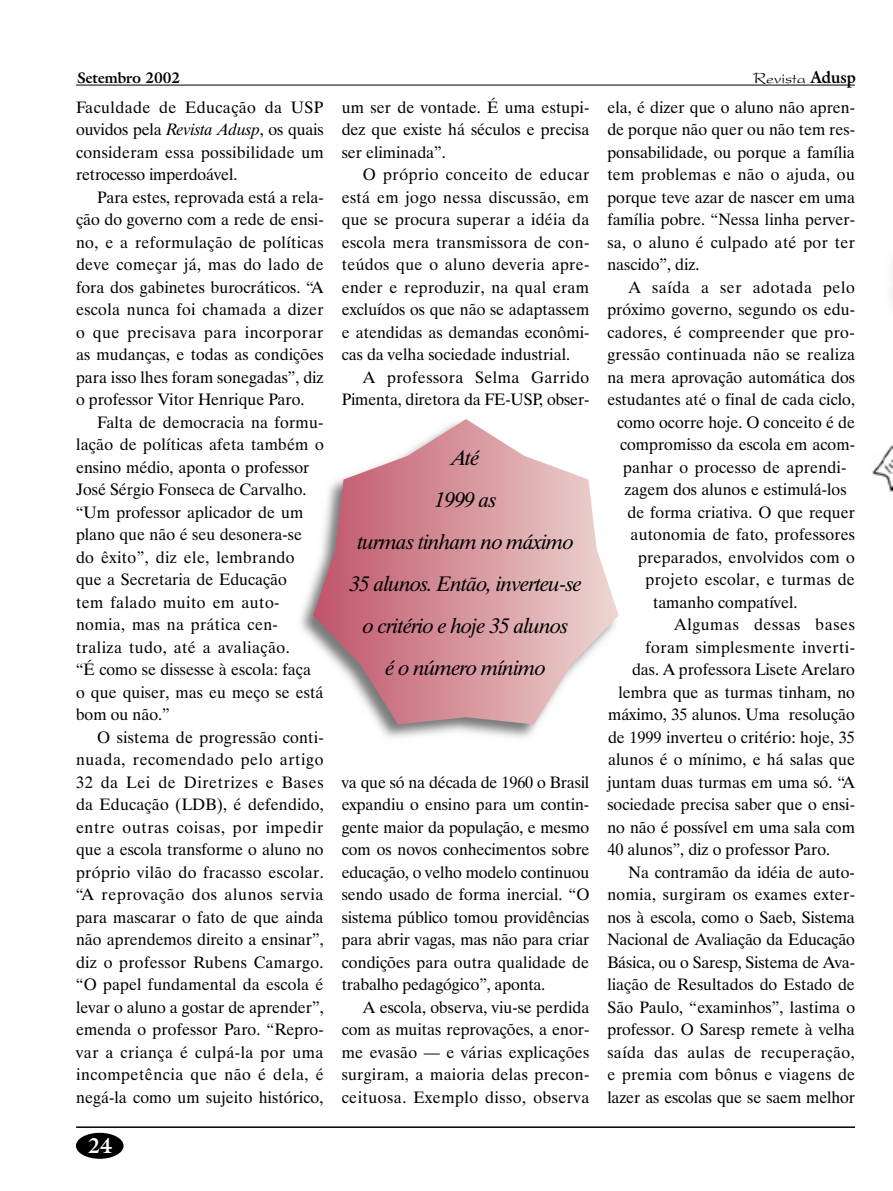
<style>
.page{position:relative;width:893px;height:1191px;background:#fff}
.page>*{position:absolute;margin:0;border:0;box-sizing:border-box;transform-origin:0 0}
.t1{font:italic 21px/42px "Dutch 801 BT";letter-spacing:-.03em;color:#000;text-align:center}
.t2{font:700 21px "Galliard IT Cby BT";color:#fff}
.t3{font:16.5px/22.5px "Dutch 801 BT";color:#000;text-align:justify}
.t4{font:16.5px "Dutch 801 BT";letter-spacing:.02em;color:#000}
.t5{font:16.5px "Dutch 801 BT";letter-spacing:.025em;color:#000}
.t6{font:16.5px "Dutch 801 BT";letter-spacing:.035em;color:#000}
.t7{font:16.5px "President";color:#000}
.t8{font:700 15px "Galliard IT Cby BT";color:#000}
.s1{font-family:"Galliard IT Cby BT";font-weight:700}
.s2{font-style:italic}
</style>
<div class="page">
<hr style="left:76px;top:1126px;width:779px;height:2px;background:#000">
<div style="left:76px;top:1132px;width:48px;height:26px;background:#000;border-radius:50%"></div>
<hr style="left:76px;top:85px;width:779px;height:1px;background:#000">
<img style="left:872px;top:288px;width:21px;height:205px">
<img style="left:300px;top:581px;width:238px;height:157px">
<svg style="left:313px;top:419px;width:306px;height:305px"></svg>
<p class="t8" style="left:77px;top:68px;width:105px">Setembro 2002</p>
<p class="t7" style="left:754px;top:69px;width:104px">Revista <span class="s1">Adusp</span></p>
<p class="t3" style="left:76px;top:95px;width:249px">Faculdade de Educação da USP ouvidos pela <span class="s2">Revista Adusp</span>, os quais consideram essa possibilidade um retrocesso imperdoável.</p>
<p class="t3" style="left:76px;top:185px;width:249px;text-indent:21px">Para estes, reprovada está a rela&shy;ção do governo com a rede de ensi&shy;no, e a reformulação de políticas deve começar já, mas do lado de fora dos gabinetes burocráticos. “A escola nunca foi chamada a dizer o que precisava para incorporar as mudanças, e todas as condições para isso lhes foram sonegadas”, diz o professor Vitor Henrique Paro.</p>
<p class="t3" style="left:76px;top:410px;width:249px;text-align:left;text-indent:21px">Falta de democracia na formu&shy;lação de políticas afeta também o ensino médio, aponta o professor<br>José Sérgio Fonseca de Carvalho. “Um professor aplicador de um plano que não é seu desonera-se do êxito”, diz ele, lembrando que a Secretaria de Educação<br>tem falado muito em auto&shy;nomia, mas na prática cen&shy;traliza tudo, até a avaliação.<br>“É como se dissesse à escola: faça o que quiser, mas eu meço se está bom ou não.”</p>
<p class="t3" style="left:76px;top:725px;width:249px;text-indent:21px">O sistema de progressão conti&shy;nuada, recomendado pelo artigo 32 da Lei de Diretrizes e Bases da Educação (LDB), é defendido, entre outras coisas, por impedir que a escola transforme o aluno no próprio vilão do fracasso escolar. “A reprovação dos alunos servia para mascarar o fato de que ainda não aprendemos direito a ensinar”, diz o professor Rubens Camargo. “O papel fundamental da escola é levar o aluno a gostar de aprender”, emenda o professor Paro. “Repro&shy;var a criança é culpá-la por uma incompetência que não é dela, é negá-la como um sujeito histórico,</p>
<p class="t2" style="left:88px;top:1131px;width:26px">24</p>
<p class="t3" style="left:342px;top:95px;width:249px">um ser de vontade. É uma estupi&shy;dez que existe há séculos e precisa ser eliminada”.</p>
<p class="t3" style="left:342px;top:163px;width:249px;text-indent:21px">O próprio conceito de educar está em jogo nessa discussão, em que se procura superar a idéia da escola mera transmissora de con&shy;teúdos que o aluno deveria apre&shy;ender e reproduzir, na qual eram excluídos os que não se adaptassem e atendidas as demandas econômi&shy;cas da velha sociedade industrial.</p>
<p class="t3" style="left:342px;top:365px;width:249px;text-align:right">A professora Selma Garrido<br>Pimenta, diretora da FE-USP, obser-</p>
<p class="t1" style="left:350px;top:436px;width:234px">Até<br>1999 as<br>turmas tinham no máximo<br>35 alunos. Então, inverteu-se o critério e hoje 35 alunos<br>é o número mínimo</p>
<p class="t3" style="left:342px;top:770px;width:249px">va que só na década de 1960 o Brasil expandiu o ensino para um contin&shy;gente maior da população, e mesmo com os novos conhecimentos sobre educação, o velho modelo continuou sendo usado de forma inercial. “O sistema público tomou providências para abrir vagas, mas não para criar condições para outra qualidade de trabalho pedagógico”, aponta.</p>
<p class="t3" style="left:342px;top:995px;width:249px;text-indent:21px">A escola, observa, viu-se perdida com as muitas reprovações, a enor&shy;me evasão — e várias explicações surgiram, a maioria delas precon&shy;ceituosa. Exemplo disso, observa</p>
<p class="t3" style="left:607px;top:95px;width:249px">ela, é dizer que o aluno não apren&shy;de porque não quer ou não tem res&shy;ponsabilidade, ou porque a família tem problemas e não o ajuda, ou porque teve azar de nascer em uma família pobre. “Nessa linha perver&shy;sa, o aluno é culpado até por ter nascido”, diz.</p>
<p class="t6" style="left:629px;top:277px;width:228px">A saída a ser adotada pelo</p>
<p class="t3" style="left:607px;top:298px;width:249px">próximo governo, segundo os edu-</p>
<p class="t5" style="left:607px;top:322px;width:249px">cadores, é compreender que pro-</p>
<p class="t4" style="left:607px;top:344px;width:249px">gressão continuada não se realiza</p>
<p class="t3" style="left:607px;top:365px;width:249px">na mera aprovação automática dos</p>
<p class="t3" style="left:607px;top:388px;width:249px">estudantes até o final de cada ciclo,</p>
<p class="t3" style="left:617px;top:410px;width:239px">como ocorre hoje. O conceito é de</p>
<p class="t3" style="left:620px;top:433px;width:236px">compromisso da escola em acom-</p>
<p class="t3" style="left:623px;top:455px;width:225px">panhar o processo de aprendi-</p>
<p class="t3" style="left:625px;top:478px;width:223px">zagem dos alunos e estimulá-los</p>
<p class="t3" style="left:628px;top:500px;width:229px">de forma criativa. O que requer</p>
<p class="t3" style="left:631px;top:523px;width:226px">autonomia de fato, professores</p>
<p class="t3" style="left:638px;top:545px;width:218px">preparados, envolvidos com o</p>
<p class="t4" style="left:646px;top:569px;width:211px">projeto escolar, e turmas de</p>
<p class="t3" style="left:653px;top:590px;width:146px">tamanho compatível.</p>
<p class="t6" style="left:674px;top:614px;width:182px">Algumas dessas bases</p>
<p class="t5" style="left:646px;top:637px;width:211px">foram simplesmente inverti-</p>
<p class="t3" style="left:632px;top:658px;width:224px">das. A professora Lisete Arelaro</p>
<p class="t3" style="left:619px;top:680px;width:238px">lembra que as turmas tinham, no</p>
<p class="t3" style="left:608px;top:703px;width:248px">máximo, 35 alunos. Uma resolução</p>
<p class="t3" style="left:608px;top:725px;width:248px">de 1999 inverteu o critério: hoje, 35</p>
<p class="t3" style="left:608px;top:748px;width:248px">alunos é o mínimo, e há salas que</p>
<p class="t3" style="left:607px;top:770px;width:249px">juntam duas turmas em uma só. “A</p>
<p class="t3" style="left:607px;top:793px;width:249px">sociedade precisa saber que o ensi-</p>
<p class="t3" style="left:607px;top:815px;width:249px">no não é possível em uma sala com</p>
<p class="t3" style="left:607px;top:838px;width:224px">40 alunos”, diz o professor Paro.</p>
<p class="t3" style="left:629px;top:860px;width:228px">Na contramão da idéia de auto-</p>
<p class="t4" style="left:607px;top:884px;width:249px">nomia, surgiram os exames exter-</p>
<p class="t3" style="left:607px;top:905px;width:249px">nos à escola, como o Saeb, Sistema</p>
<p class="t3" style="left:607px;top:928px;width:249px">Nacional de Avaliação da Educação</p>
<p class="t3" style="left:607px;top:950px;width:249px">Básica, ou o Saresp, Sistema de Ava-</p>
<p class="t3" style="left:607px;top:973px;width:249px">liação de Resultados do Estado de</p>
<p class="t3" style="left:607px;top:995px;width:249px">São Paulo, “examinhos”, lastima o</p>
<p class="t3" style="left:607px;top:1018px;width:249px">professor. O Saresp remete à velha</p>
<p class="t5" style="left:607px;top:1042px;width:249px">saída das aulas de recuperação,</p>
<p class="t4" style="left:607px;top:1064px;width:249px">e premia com bônus e viagens de</p>
<p class="t3" style="left:607px;top:1085px;width:249px">lazer as escolas que se saem melhor</p>
</div>
